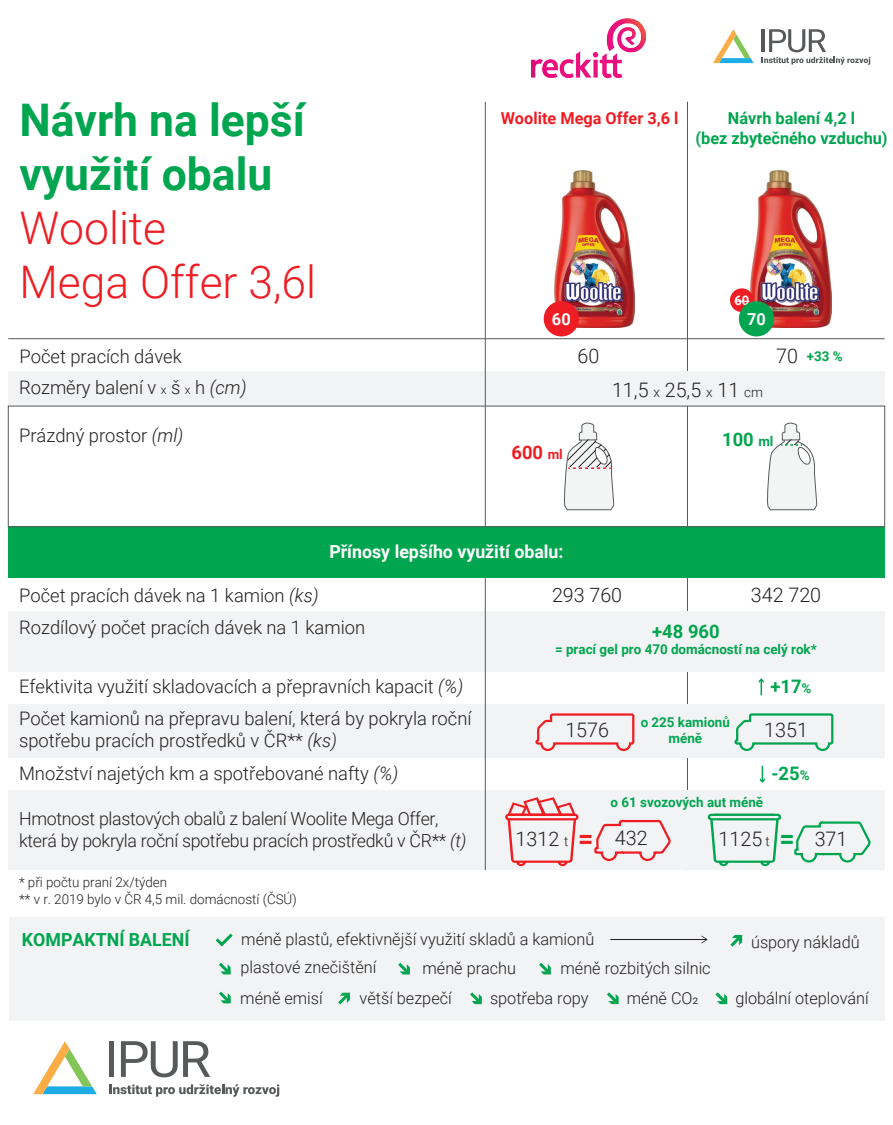
<style>
.page{position:relative;width:893px;height:1125px;background:#fff}
.page>*{position:absolute;margin:0;border:0;box-sizing:border-box;transform-origin:0 0}
.t1{font:700 45px/54px "Roboto";color:#00a54f}
.t2{font:300 45px/54px "Roboto";color:#ee1d23}
.t3{font:300 19.95px "Roboto";color:#231f20}
.t4{font:300 19.65px "Roboto";color:#231f20}
.t5{font:300 18.6px/22.4px "Roboto";color:#231f20}
.t6{font:700 18.6px "Roboto";color:#00a54f}
.t7{font:700 18.6px "Roboto";color:#ee1d23}
.t8{font:300 18px/21.6px "Roboto";letter-spacing:-.015em;color:#231f20}
.t9{font:700 18px "Roboto";color:#fff}
.t10{font:700 18px "Roboto";color:#00a54f}
.t11{font:300 16.5px "Roboto";color:#231f20}
.t12{font:700 16.5px/19.8px "Roboto";color:#00a54f;text-align:center}
.t13{font:700 16.5px "Roboto";color:#ee1d23}
.t14{font:700 16.5px "Roboto";color:#fff}
.t15{font:700 13.5px/16.2px "Roboto";color:#00a54f;text-align:center}
.t16{font:300 13.5px/16.2px "Roboto";color:#231f20}
.t17{font:700 13.2px "Roboto";color:#fff}
.s1{font-size:12px}
.s2{font-style:italic}
.s3{font-size:13.5px}
.s4{font-weight:700;font-size:27px;color:#ee1d23}
.s5{font-weight:700;font-size:27px;color:#00a54f}
</style>
<div class="page">
<div style="left:9px;top:917px;width:875px;height:103px;background:#f2f3f4"></div>
<svg style="left:215px;top:933px;width:18px;height:14px"></svg>
<svg style="left:730px;top:934px;width:13px;height:13px"></svg>
<svg style="left:338px;top:992px;width:12px;height:13px"></svg>
<svg style="left:398px;top:962px;width:12px;height:13px"></svg>
<svg style="left:219px;top:991px;width:12px;height:13px"></svg>
<svg style="left:219px;top:963px;width:12px;height:12px"></svg>
<svg style="left:470px;top:992px;width:12px;height:13px"></svg>
<svg style="left:607px;top:992px;width:12px;height:13px"></svg>
<svg style="left:715px;top:992px;width:13px;height:13px"></svg>
<svg style="left:539px;top:962px;width:12px;height:13px"></svg>
<div style="left:109px;top:1041px;width:5px;height:36px;background:#575a5b"></div>
<svg style="left:121px;top:1041px;width:89px;height:36px"></svg>
<svg style="left:109px;top:1084px;width:170px;height:13px"></svg>
<svg style="left:33px;top:1041px;width:64px;height:53px"></svg>
<svg style="left:762px;top:29px;width:108px;height:36px"></svg>
<svg style="left:713px;top:29px;width:41px;height:34px"></svg>
<hr style="left:610px;top:939px;width:96px;height:1px;background:#231f20">
<svg style="left:701px;top:936px;width:6px;height:7px"></svg>
<div style="left:8px;top:372px;width:877px;height:34px;background:#f2f3f4"></div>
<div style="left:8px;top:790px;width:877px;height:80px;background:#f2f3f4"></div>
<div style="left:8px;top:704px;width:877px;height:54px;background:#f2f3f4"></div>
<svg style="left:505px;top:713px;width:166px;height:153px"></svg>
<svg style="left:707px;top:678px;width:164px;height:188px"></svg>
<div style="left:8px;top:611px;width:877px;height:61px;background:#f2f3f4"></div>
<div style="left:8px;top:527px;width:877px;height:51px;background:#00a54f"></div>
<div style="left:8px;top:406px;width:877px;height:121px;border:1px solid #575a5b"></div>
<img style="left:531px;top:18px;width:115px;height:59px">
<img style="left:751px;top:170px;width:80px;height:158px">
<img style="left:554px;top:170px;width:81px;height:158px">
<div style="left:544px;top:301px;width:35px;height:35px;background:#ee1d23;border-radius:50%"></div>
<div style="left:730px;top:288px;width:24px;height:24px;background:#ee1d23;border-radius:50%"></div>
<svg style="left:734px;top:301px;width:15px;height:1px"></svg>
<div style="left:739px;top:301px;width:35px;height:35px;background:#00a54f;border-radius:50%"></div>
<svg style="left:564px;top:423px;width:50px;height:87px"></svg>
<svg style="left:767px;top:423px;width:50px;height:87px"></svg>
<h1 class="t1" style="left:19px;top:91px;width:287px">Návrh na lepší využití obalu</h1>
<h1 class="t2" style="left:19px;top:199px;width:298px">Woolite<br>Mega Offer 3,6l</h1>
<p class="t13" style="left:501px;top:107px;width:179px">Woolite Mega Offer 3,6 l</p>
<p class="t12" style="left:695px;top:108px;width:194px">Návrh balení 4,2 l<br>(bez zbytečného vzduchu)</p>
<p class="t14" style="left:552px;top:308px;width:20px">60</p>
<p class="t17" style="left:734px;top:291px;width:16px">60</p>
<p class="t14" style="left:747px;top:308px;width:20px">70</p>
<p class="t5" style="left:19px;top:344px;width:164px">Počet pracích dávek</p>
<p class="t3" style="left:578px;top:342px;width:23px">60</p>
<p class="t3" style="left:776px;top:342px;width:23px">70</p>
<p class="t5" style="left:19px;top:375px;width:229px">Rozměry balení v <span class="s1">x</span> š <span class="s1">x</span> h <span class="s2">(cm)</span></p>
<p class="t3" style="left:612px;top:376px;width:152px">11,5 <span class="s3">x</span> 25,5 <span class="s3">x</span> 11 <span class="s3">cm</span></p>
<p class="t15" style="left:807px;top:348px;width:37px">+33 %</p>
<p class="t5" style="left:19px;top:424px;width:166px">Prázdný prostor <span class="s2">(ml)</span></p>
<p class="t7" style="left:511px;top:440px;width:53px">600 <span class="s3">ml</span></p>
<p class="t6" style="left:722px;top:427px;width:53px">100 <span class="s3">ml</span></p>
<p class="t9" style="left:329px;top:539px;width:236px">Přínosy lepšího využití obalu:</p>
<p class="t5" style="left:19px;top:583px;width:301px">Počet pracích dávek na 1 kamion <span class="s2">(ks)</span></p>
<p class="t4" style="left:552px;top:581px;width:72px">293 760</p>
<p class="t3" style="left:751px;top:581px;width:72px">342 720</p>
<p class="t5" style="left:19px;top:615px;width:348px">Rozdílový počet pracích dávek na 1 kamion</p>
<p class="t6" style="left:652px;top:618px;width:69px">+48 960</p>
<p class="t15" style="left:555px;top:641px;width:263px">= prací gel pro 470 domácností na celý rok*</p>
<p class="t5" style="left:19px;top:674px;width:446px">Efektivita využití skladovacích a přepravních kapacit <span class="s2">(%)</span></p>
<p class="t6" style="left:770px;top:673px;width:43px">+17<span class="s3">%</span></p>
<p class="t5" style="left:19px;top:707px;width:454px">Počet kamionů na přepravu balení, která by pokryla roční spotřebu pracích prostředků v ČR** <span class="s2">(ks)</span></p>
<p class="t5" style="left:19px;top:761px;width:381px">Množství najetých km a spotřebované nafty <span class="s2">(%)</span></p>
<p class="t8" style="left:19px;top:807px;width:449px">Hmotnost plastových obalů z balení Woolite Mega Offer, která by pokryla roční spotřebu pracích prostředků v ČR** <span class="s2">(t)</span></p>
<p class="t16" style="left:19px;top:874px;width:279px">* při počtu praní 2x/týden<br>** v r. 2019 bylo v ČR 4,5 mil. domácností (ČSÚ)</p>
<p class="t15" style="left:641px;top:713px;width:91px">o 225 kamionů méně</p>
<p class="t3" style="left:565px;top:716px;width:45px">1576</p>
<p class="t3" style="left:764px;top:716px;width:45px">1351</p>
<p class="t6" style="left:771px;top:760px;width:40px">-25<span class="s3">%</span></p>
<p class="t15" style="left:611px;top:794px;width:154px">o 61 svozových aut méně</p>
<p class="t3" style="left:578px;top:824px;width:71px"><span class="s4">=</span> 432</p>
<p class="t3" style="left:779px;top:825px;width:70px"><span class="s5">=</span> 371</p>
<p class="t3" style="left:515px;top:825px;width:54px">1312 <span class="s3">t</span></p>
<p class="t3" style="left:719px;top:825px;width:53px">1125 <span class="s3">t</span></p>
<p class="t10" style="left:22px;top:927px;width:169px">KOMPAKTNÍ BALENÍ</p>
<p class="t11" style="left:241px;top:928px;width:354px">méně plastů, efektivnější využití skladů a kamionů</p>
<p class="t11" style="left:422px;top:957px;width:95px">méně prachu</p>
<p class="t11" style="left:240px;top:987px;width:84px">méně emisí</p>
<p class="t11" style="left:751px;top:931px;width:110px">úspory nákladů</p>
<p class="t11" style="left:240px;top:956px;width:138px">plastové znečištění</p>
<p class="t11" style="left:560px;top:957px;width:152px">méně rozbitých silnic</p>
<p class="t11" style="left:360px;top:987px;width:94px">větší bezpečí</p>
<p class="t11" style="left:490px;top:986px;width:100px">spotřeba ropy</p>
<p class="t11" style="left:627px;top:986px;width:73px">méně CO2</p>
<p class="t11" style="left:735px;top:986px;width:135px">globální oteplování</p>
</div>
